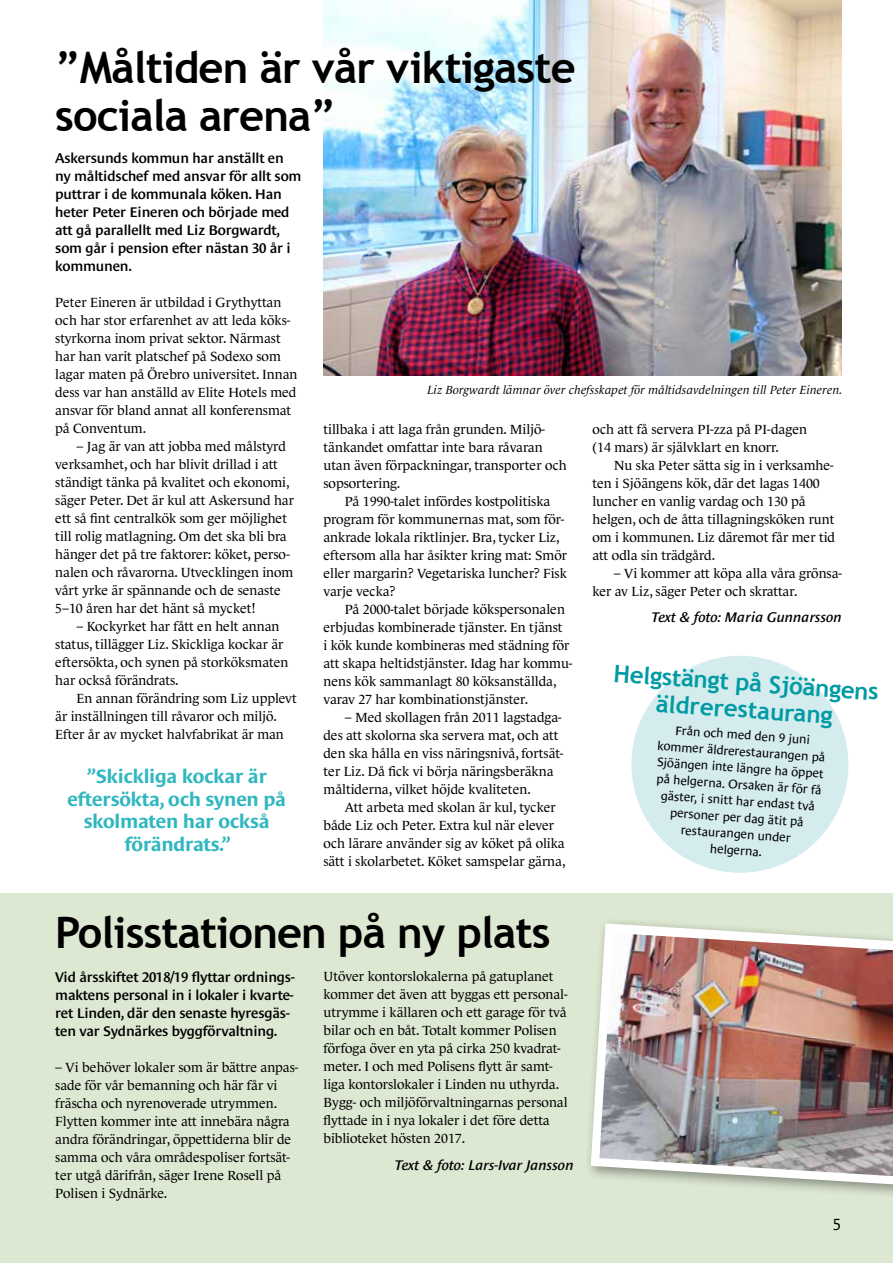
<style>
.page{position:relative;width:893px;height:1263px;background:#fff}
.page>*{position:absolute;margin:0;border:0;box-sizing:border-box;transform-origin:0 0}
.t1{font:700 43.5px/48px "Trebuchet MS";letter-spacing:-.02em;color:#000}
.t2{font:700 24px/27px "Trebuchet MS";color:#009ba4;text-align:center}
.t3{font:700 19.5px/22.5px "Le Monde Sans";letter-spacing:-.01em;color:#30b7c0;text-align:center}
.t4{font:16.5px "Le Monde Sans";color:#000}
.t5{font:600 14.25px/18px "Le Monde Sans";letter-spacing:-.01em;color:#000}
.t6{font:italic 600 14.25px "Le Monde Sans";color:#000}
.t7{font:13.5px/18px "Le Monde Journal";color:#000}
.t8{font:12.75px/16.5px "Le Monde Sans";color:#000;text-align:center}
.t9{font:italic 12px "Le Monde Journal";letter-spacing:.01em;color:#000}
</style>
<div class="page">
<div style="left:0;top:894px;width:893px;height:369px;background:#dde8d2"></div>
<img style="left:323px;top:0;width:519px;height:376px">
<div style="left:631px;top:656px;width:217px;height:217px;background:#d5ecee;border-radius:50%"></div>
<div style="left:584px;top:917px;width:309px;height:282px;background:#000;opacity:.4"></div>
<svg style="left:591px;top:923px;width:302px;height:261px"></svg>
<img style="left:599px;top:933px;width:294px;height:243px">
<h1 class="t1" style="left:55px;top:44px;width:522px">”Måltiden är vår viktigaste sociala arena”</h1>
<p class="t5" style="left:55px;top:150px;width:248px">Askersunds kommun har anställt en ny måltidschef med ansvar för allt som puttrar i de kommunala köken. Han heter Peter Eineren och började med att gå parallellt med Liz Borgwardt, som går i pension efter nästan 30 år i kommunen.</p>
<p class="t7" style="left:55px;top:294px;width:244px">Peter Eineren är utbildad i Grythyttan och har stor erfarenhet av att leda köks&shy;styrkorna inom privat sektor. Närmast har han varit platschef på Sodexo som lagar maten på Örebro universitet. Innan dess var han anställd av Elite Hotels med ansvar för bland annat all konferensmat på Conventum.</p>
<p class="t7" style="left:55px;top:438px;width:240px;text-indent:21px">– Jag är van att jobba med målstyrd verksamhet, och har blivit drillad i att ständigt tänka på kvalitet och ekonomi, säger Peter. Det är kul att Askersund har ett så fint centralkök som ger möjlighet till rolig matlagning. Om det ska bli bra hänger det på tre faktorer: köket, perso&shy;nalen och råvarorna. Utvecklingen inom vårt yrke är spännande och de senaste 5–10 åren har det hänt så mycket!</p>
<p class="t7" style="left:55px;top:618px;width:235px;text-indent:21px">– Kockyrket har fått en helt annan status, tillägger Liz. Skickliga kockar är eftersökta, och synen på storköksmaten har också förändrats.</p>
<p class="t7" style="left:55px;top:690px;width:243px;text-indent:21px">En annan förändring som Liz upplevt är inställningen till råvaror och miljö.<br>Efter år av mycket halvfabrikat är man</p>
<h3 class="t3" style="left:67px;top:765px;width:220px">”Skickliga kockar är eftersökta, och synen på skolmaten har också förändrats.”</h3>
<p class="t9" style="left:427px;top:383px;width:417px">Liz Borgwardt lämnar över chefsskapet för måltidsavdelningen till Peter Eineren.</p>
<p class="t7" style="left:323px;top:420px;width:245px">tillbaka i att laga från grunden. Miljö&shy;tänkandet omfattar inte bara råvaran utan även förpackningar, transporter och sopsortering.</p>
<p class="t7" style="left:323px;top:492px;width:245px;text-indent:21px">På 1990-talet infördes kostpolitiska program för kommunernas mat, som för&shy;ankrade lokala riktlinjer. Bra, tycker Liz, eftersom alla har åsikter kring mat: Smör eller margarin? Vegetariska luncher? Fisk varje vecka?</p>
<p class="t7" style="left:323px;top:600px;width:250px;text-indent:21px">På 2000-talet började kökspersonalen erbjudas kombinerade tjänster. En tjänst<br>i kök kunde kombineras med städning för att skapa heltidstjänster. Idag har kommu&shy;nens kök sammanlagt 80 köksanställda, varav 27 har kombinationstjänster.</p>
<p class="t7" style="left:323px;top:708px;width:241px;text-indent:21px">– Med skollagen från 2011 lagstadga&shy;des att skolorna ska servera mat, och att den ska hålla en viss näringsnivå, fortsät&shy;ter Liz. Då fick vi börja näringsberäkna måltiderna, vilket höjde kvaliteten.</p>
<p class="t7" style="left:323px;top:798px;width:243px;text-indent:21px">Att arbeta med skolan är kul, tycker både Liz och Peter. Extra kul när elever och lärare använder sig av köket på olika sätt i skolarbetet. Köket samspelar gärna,</p>
<p class="t7" style="left:592px;top:420px;width:216px">och att få servera PI-zza på PI-dagen (14 mars) är självklart en knorr.</p>
<p class="t7" style="left:592px;top:456px;width:244px;text-indent:21px">Nu ska Peter sätta sig in i verksamhe&shy;ten i Sjöängens kök, där det lagas 1400 luncher en vanlig vardag och 130 på helgen, och de åtta tillagningsköken runt om i kommunen. Liz däremot får mer tid att odla sin trädgård.</p>
<p class="t7" style="left:592px;top:564px;width:251px;text-indent:21px">– Vi kommer att köpa alla våra grönsa&shy;ker av Liz, säger Peter och skrattar.</p>
<p class="t6" style="left:651px;top:609px;width:192px">Text &amp; foto: Maria Gunnarsson</p>
<h2 class="t2" style="left:615px;top:660px;width:267px;rotate:4deg">Helgstängt på Sjöängens äldrerestaurang</h2>
<p class="t8" style="left:659px;top:721px;width:170px;rotate:4deg">Från och med den 9 juni kommer äldrerestaurangen på<br>Sjöängen inte längre ha öppet på helgerna. Orsaken är för få gäster, i snitt har endast två personer per dag ätit på restaurangen under<br>helgerna.</p>
<h1 class="t1" style="left:55px;top:908px;width:497px">Polisstationen på ny plats</h1>
<p class="t7" style="left:323px;top:968px;width:246px">Utöver kontorslokalerna på gatuplanet kommer det även att byggas ett personal&shy;utrymme i källaren och ett garage för två bilar och en båt. Totalt kommer Polisen förfoga över en yta på cirka 250 kvadrat&shy;meter. I och med Polisens flytt är samt&shy;liga kontorslokaler i Linden nu uthyrda.<br>Bygg- och miljöförvaltningarnas personal flyttade in i nya lokaler i det före detta biblioteket hösten 2017.</p>
<p class="t6" style="left:395px;top:1157px;width:180px">Text &amp; foto: Lars-Ivar Jansson</p>
<p class="t5" style="left:55px;top:968px;width:241px">Vid årsskiftet 2018/19 flyttar ordnings&shy;maktens personal in i lokaler i kvarte&shy;ret Linden, där den senaste hyresgäs&shy;ten var Sydnärkes byggförvaltning.</p>
<p class="t7" style="left:55px;top:1058px;width:245px">– Vi behöver lokaler som är bättre anpas&shy;sade för vår bemanning och här får vi fräscha och nyrenoverade utrymmen.<br>Flytten kommer inte att innebära några andra förändringar, öppettiderna blir de samma och våra områdespoliser fortsät&shy;ter utgå därifrån, säger Irene Rosell på Polisen i Sydnärke.</p>
<p class="t4" style="left:833px;top:1215px;width:10px">5</p>
</div>
